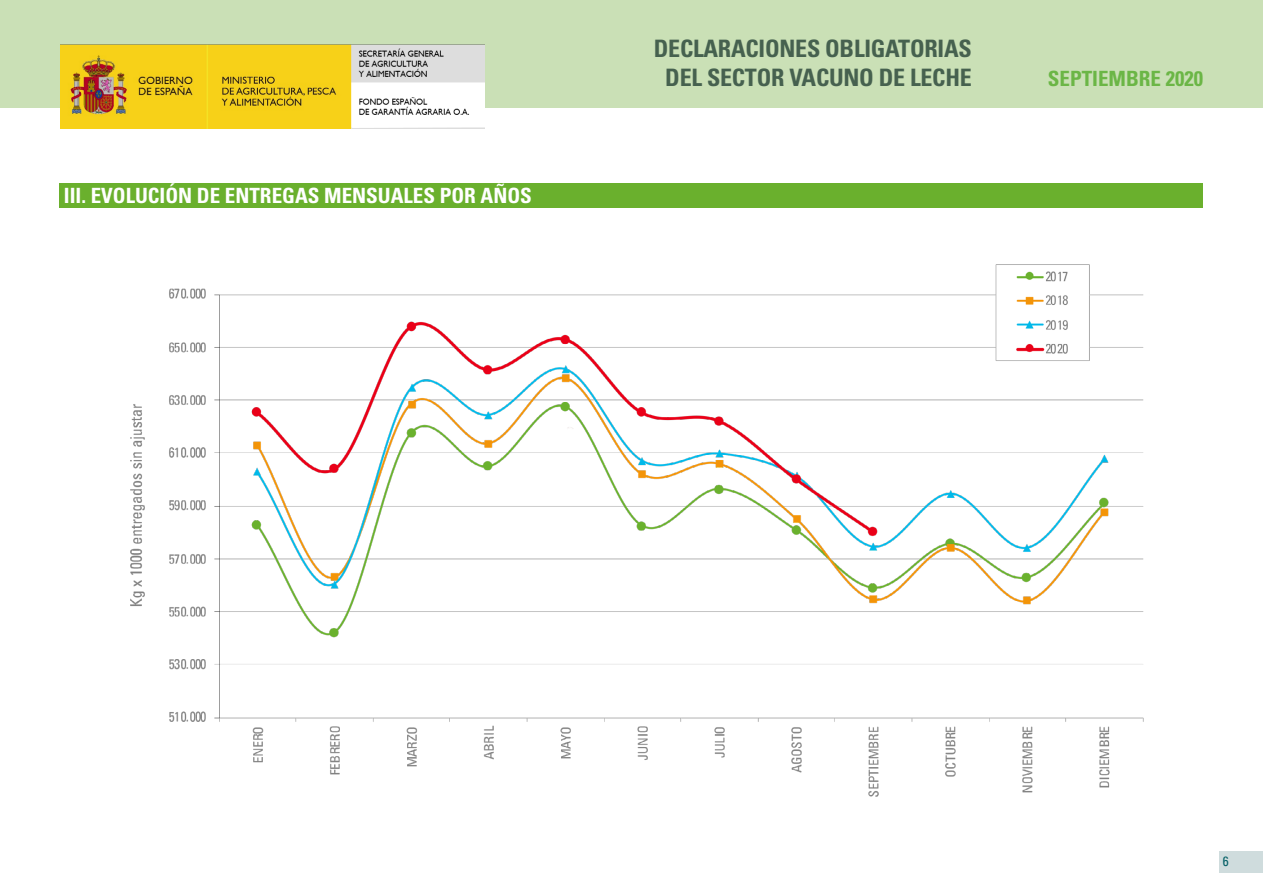
<style>
.page{position:relative;width:1263px;height:893px;background:#fff}
.page>*{position:absolute;margin:0;border:0;box-sizing:border-box;transform-origin:0 0}
.t1{font:700 condensed 24px/28.8px "Univers LT Std";letter-spacing:-.01em;color:#46614f;text-align:center}
.t2{font:700 condensed 21px "Univers LT Std";color:#fff}
.t3{font:700 condensed 21px "Univers LT Std";color:#6bb646}
.t4{font:condensed 13.5px "Univers LT Std";color:#046066}
</style>
<div class="page">
<div style="left:0;top:0;width:1263px;height:108px;background:#cae0b6"></div>
<img style="left:60px;top:44px;width:424px;height:84px">
<div style="left:1219px;top:851px;width:44px;height:21px;background:#cfdcdd"></div>
<div style="left:59px;top:183px;width:1144px;height:24px;background:#6ab02d"></div>
<img style="left:130px;top:264px;width:1014px;height:533px">
<p class="t2" style="left:64px;top:182px;width:469px">III. EVOLUCIÓN DE ENTREGAS MENSUALES POR AÑOS</p>
<p class="t1" style="left:654px;top:34px;width:319px">DECLARACIONES OBLIGATORIAS<br>DEL SECTOR VACUNO DE LECHE</p>
<p class="t3" style="left:1048px;top:66px;width:157px">SEPTIEMBRE 2020</p>
<p class="t4" style="left:1223px;top:853px;width:7px">6</p>
</div>
